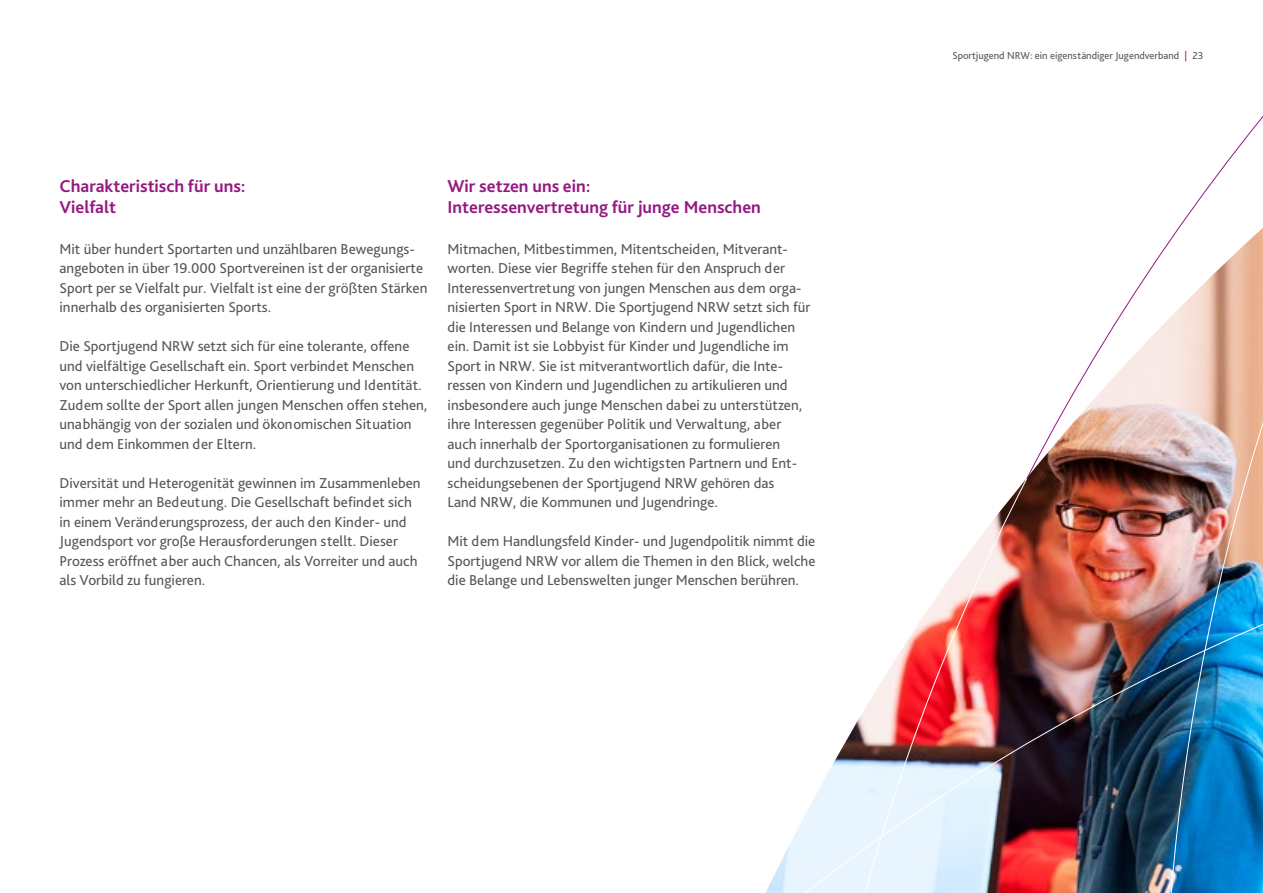
<style>
.page{position:relative;width:1263px;height:893px;background:#fff}
.page>*{position:absolute;margin:0;border:0;box-sizing:border-box;transform-origin:0 0}
.t1{font:700 18px "Bliss Pro";color:#951881}
.t2{font:15px/19.5px "Bliss Pro";color:#565656}
.t3{font:10.5px "Bliss Pro";color:#565656}
.s1{color:#951881}
</style>
<div class="page">
<img style="left:1028px;top:480px;width:139px;height:96px">
<svg style="left:952px;top:479px;width:76px;height:97px"></svg>
<svg style="left:1026px;top:244px;width:141px;height:236px"></svg>
<img style="left:1167px;top:116px;width:96px;height:460px">
<img style="left:765px;top:576px;width:498px;height:317px">
<p class="t1" style="left:60px;top:175px;width:188px">Charakteristisch für uns:</p>
<p class="t1" style="left:60px;top:196px;width:58px">Vielfalt</p>
<p class="t2" style="left:60px;top:239px;width:369px">Mit über hundert Sportarten und unzählbaren Bewegungs&shy;angeboten in über 19.000 Sportvereinen ist der organisierte Sport per se Vielfalt pur. Vielfalt ist eine der größten Stärken innerhalb des organisierten Sports.</p>
<p class="t2" style="left:60px;top:336px;width:369px">Die Sportjugend NRW setzt sich für eine tolerante, offene und vielfältige Gesellschaft ein. Sport verbindet Menschen von unterschiedlicher Herkunft, Orientierung und Identität.<br>Zudem sollte der Sport allen jungen Menschen offen stehen, unabhängig von der sozialen und ökonomischen Situation und dem Einkommen der Eltern.</p>
<p class="t2" style="left:60px;top:473px;width:363px">Diversität und Heterogenität gewinnen im Zusammenleben immer mehr an Bedeutung. Die Gesellschaft befindet sich in einem Veränderungsprozess, der auch den Kinder- und Jugendsport vor große Herausforderungen stellt. Dieser Prozess eröffnet aber auch Chancen, als Vorreiter und auch als Vorbild zu fungieren.</p>
<p class="t1" style="left:448px;top:175px;width:144px">Wir setzen uns ein:</p>
<p class="t1" style="left:448px;top:196px;width:315px">Interessenvertretung für junge Menschen</p>
<p class="t2" style="left:448px;top:239px;width:342px">Mitmachen, Mitbestimmen, Mitentscheiden, Mitverant-</p>
<p class="t2" style="left:448px;top:258px;width:339px">worten. Diese vier Begriffe stehen für den Anspruch der</p>
<p class="t2" style="left:448px;top:278px;width:355px">Interessenvertretung von jungen Menschen aus dem orga-</p>
<p class="t2" style="left:448px;top:297px;width:364px">nisierten Sport in NRW. Die Sportjugend NRW setzt sich für die Interessen und Belange von Kindern und Jugendlichen ein. Damit ist sie Lobbyist für Kinder und Jugendliche im Sport in NRW. Sie ist mitverantwortlich dafür, die Inte-</p>
<p class="t2" style="left:448px;top:375px;width:342px">ressen von Kindern und Jugendlichen zu artikulieren und</p>
<p class="t2" style="left:448px;top:395px;width:356px">insbesondere auch junge Menschen dabei zu unterstützen, ihre Interessen gegenüber Politik und Verwaltung, aber</p>
<p class="t2" style="left:448px;top:434px;width:334px">auch innerhalb der Sportorganisationen zu formulieren</p>
<p class="t2" style="left:448px;top:453px;width:351px">und durchzusetzen. Zu den wichtigsten Partnern und Ent&shy;scheidungsebenen der Sportjugend NRW gehören das</p>
<p class="t2" style="left:448px;top:492px;width:272px">Land NRW, die Kommunen und Jugendringe.</p>
<p class="t2" style="left:448px;top:531px;width:369px">Mit dem Handlungsfeld Kinder- und Jugendpolitik nimmt die</p>
<p class="t2" style="left:448px;top:551px;width:369px">Sportjugend NRW vor allem die Themen in den Blick, welche die Belange und Lebenswelten junger Menschen berühren.</p>
<p class="t3" style="left:952px;top:49px;width:252px">Sportjugend NRW: ein eigenständiger Jugendverband <span class="s1">|</span> 23</p>
</div>
